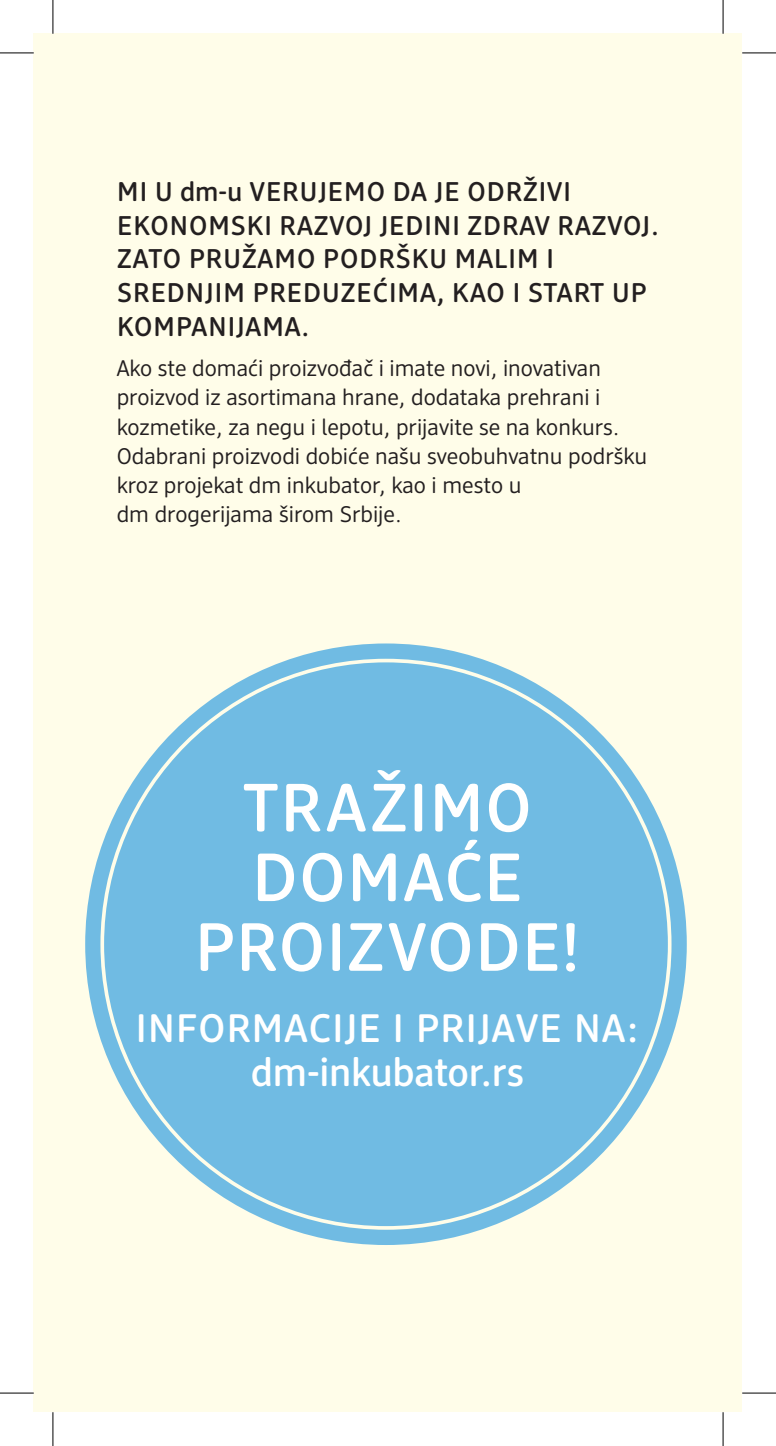
<style>
.page{position:relative;width:776px;height:1446px;background:#fff}
.page>*{position:absolute;margin:0;border:0;box-sizing:border-box;transform-origin:0 0}
.t1{font:500 67.95px/69.8px "DM Support";letter-spacing:.025em;color:#fff;text-align:center}
.t2{font:500 39.6px/43.6px "DM Support";letter-spacing:.03em;color:#fff;text-align:center}
.t3{font:500 27px/33.8px "DM Support";letter-spacing:.04em;color:#231f20}
.t4{font:22.5px/29.2px "DM Support";color:#231f20}
</style>
<div class="page">
<div style="left:34px;top:34px;width:708px;height:1377px;background:#fffde9"></div>
<div style="left:104px;top:662px;width:563px;height:563px;background:#70bbe3;border-radius:50%"></div>
<div style="left:85px;top:643px;width:601px;height:601px;border:15px solid #57b0e2;border-radius:50%"></div>
<hr style="left:0;top:53px;width:34px;height:1px;background:#000">
<hr style="left:742px;top:53px;width:33px;height:1px;background:#000">
<hr style="left:0;top:1392px;width:34px;height:1px;background:#000">
<hr style="left:742px;top:1392px;width:33px;height:1px;background:#000">
<hr style="left:53px;top:0;width:1px;height:34px;background:#000">
<hr style="left:53px;top:1411px;width:1px;height:34px;background:#000">
<hr style="left:722px;top:0;width:1px;height:34px;background:#000">
<hr style="left:722px;top:1411px;width:1px;height:34px;background:#000">
<p class="t3" style="left:117px;top:174px;width:455px">MI U dm-u VERUJEMO DA JE ODRŽIVI</p>
<p class="t3" style="left:117px;top:207px;width:543px">EKONOMSKI RAZVOJ JEDINI ZDRAV RAZVOJ.<br>ZATO PRUŽAMO PODRŠKU MALIM I</p>
<p class="t3" style="left:117px;top:275px;width:530px">SREDNJIM PREDUZEĆIMA, KAO I START UP<br>KOMPANIJAMA.</p>
<p class="t4" style="left:117px;top:353px;width:504px">Ako ste domaći proizvođač i imate novi, inovativan proizvod iz asortimana hrane, dodataka prehrani i kozmetike, za negu i lepotu, prijavite se na konkurs.</p>
<p class="t4" style="left:117px;top:440px;width:532px">Odabrani proizvodi dobiće našu sveobuhvatnu podršku kroz projekat dm inkubator, kao i mesto u</p>
<p class="t4" style="left:117px;top:499px;width:286px">dm drogerijama širom Srbije.</p>
<p class="t1" style="left:195px;top:770px;width:387px">TRAŽIMO<br>DOMAĆE<br>PROIZVODE!</p>
<p class="t2" style="left:136px;top:1005px;width:504px">INFORMACIJE I PRIJAVE NA: dm-inkubator.rs</p>
</div>
